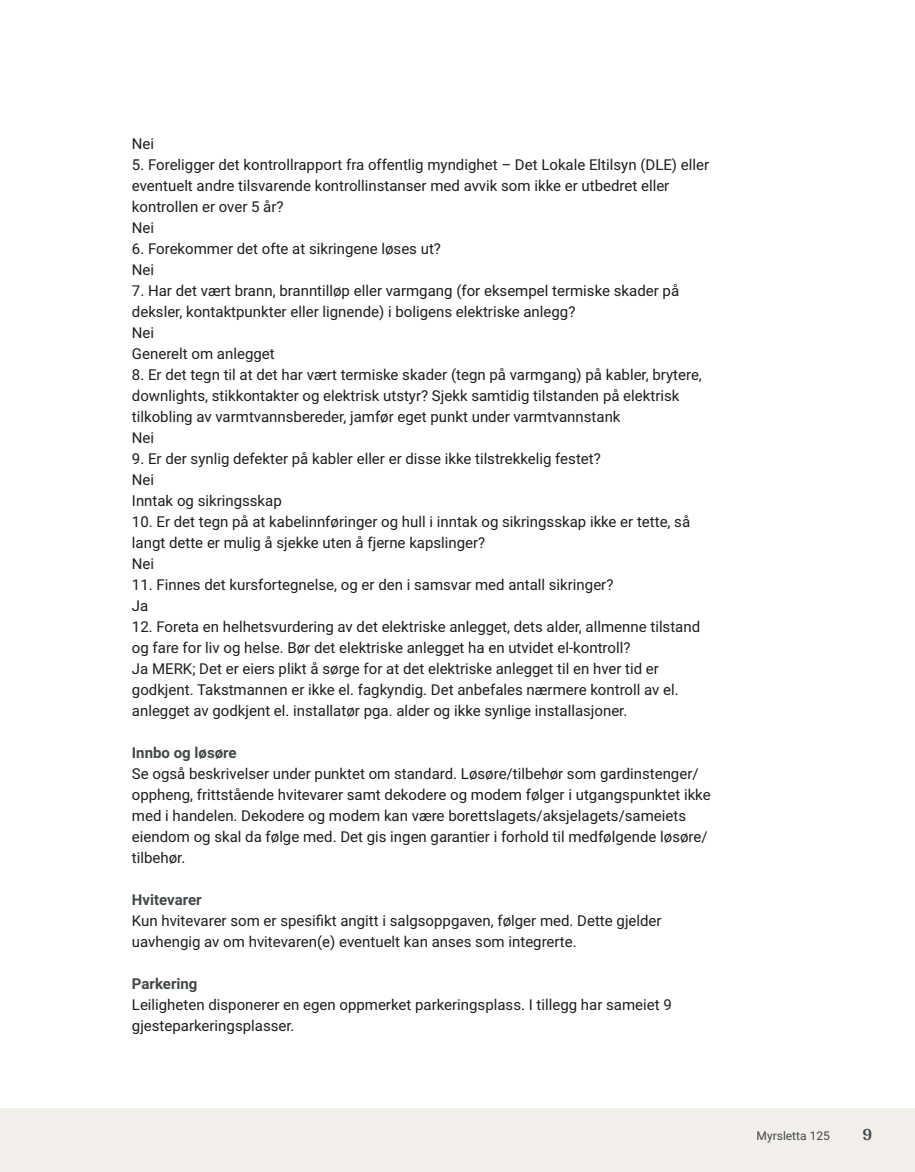
<style>
.page{position:relative;width:915px;height:1172px;background:#fff}
.page>*{position:absolute;margin:0;border:0;box-sizing:border-box;transform-origin:0 0}
.t1{font:700 18px "Arya";color:#414749}
.t2{font:15px/21px "Roboto Vitec";color:#1d1d1b}
.t3{font:700 15px "Roboto Vitec";color:#414749}
.t4{font:12px "Roboto Vitec";color:#414749}
</style>
<div class="page">
<div style="left:0;top:1108px;width:914px;height:64px;background:#f2eeea"></div>
<p class="t2" style="left:132px;top:132px;width:24px">Nei</p>
<p class="t2" style="left:132px;top:153px;width:578px">5. Foreligger det kontrollrapport fra offentlig myndighet – Det Lokale Eltilsyn (DLE) eller eventuelt andre tilsvarende kontrollinstanser med avvik som ikke er utbedret eller kontrollen er over 5 år?<br>Nei</p>
<p class="t2" style="left:132px;top:237px;width:310px">6. Forekommer det ofte at sikringene løses ut?<br>Nei</p>
<p class="t2" style="left:132px;top:279px;width:548px">7. Har det vært brann, branntilløp eller varmgang (for eksempel termiske skader på deksler, kontaktpunkter eller lignende) i boligens elektriske anlegg?<br>Nei<br>Generelt om anlegget</p>
<p class="t2" style="left:132px;top:363px;width:571px">8. Er det tegn til at det har vært termiske skader (tegn på varmgang) på kabler, brytere, downlights, stikkontakter og elektrisk utstyr? Sjekk samtidig tilstanden på elektrisk tilkobling av varmtvannsbereder, jamfør eget punkt under varmtvannstank<br>Nei</p>
<p class="t2" style="left:132px;top:447px;width:470px">9. Er der synlig defekter på kabler eller er disse ikke tilstrekkelig festet?<br>Nei<br>Inntak og sikringsskap</p>
<p class="t2" style="left:132px;top:510px;width:559px">10. Er det tegn på at kabelinnføringer og hull i inntak og sikringsskap ikke er tette, så langt dette er mulig å sjekke uten å fjerne kapslinger?<br>Nei</p>
<p class="t2" style="left:132px;top:573px;width:483px">11. Finnes det kursfortegnelse, og er den i samsvar med antall sikringer?<br>Ja</p>
<p class="t2" style="left:132px;top:615px;width:569px">12. Foreta en helhetsvurdering av det elektriske anlegget, dets alder, allmenne tilstand og fare for liv og helse. Bør det elektriske anlegget ha en utvidet el‑kontroll?<br>Ja MERK; Det er eiers plikt å sørge for at det elektriske anlegget til en hver tid er godkjent. Takstmannen er ikke el. fagkyndig. Det anbefales nærmere kontroll av el. anlegget av godkjent el. installatør pga. alder og ikke synlige installasjoner.</p>
<p class="t3" style="left:132px;top:742px;width:106px">Innbo og løsøre</p>
<p class="t2" style="left:132px;top:762px;width:580px">Se også beskrivelser under punktet om standard. Løsøre/tilbehør som gardinstenger/ oppheng, frittstående hvitevarer samt dekodere og modem følger i utgangspunktet ikke med i handelen. Dekodere og modem kan være borettslagets/aksjelagets/sameiets eiendom og skal da følge med. Det gis ingen garantier i forhold til medfølgende løsøre/ tilbehør.</p>
<p class="t3" style="left:132px;top:889px;width:71px">Hvitevarer</p>
<p class="t2" style="left:132px;top:909px;width:531px">Kun hvitevarer som er spesifikt angitt i salgsoppgaven, følger med. Dette gjelder uavhengig av om hvitevaren(e) eventuelt kan anses som integrerte.</p>
<p class="t3" style="left:132px;top:973px;width:67px">Parkering</p>
<p class="t2" style="left:132px;top:993px;width:541px">Leiligheten disponerer en egen oppmerket parkeringsplass. I tillegg har sameiet 9 gjesteparkeringsplasser.</p>
<p class="t4" style="left:756px;top:1127px;width:75px">Myrsletta 125</p>
<p class="t1" style="left:862px;top:1123px;width:11px">9</p>
</div>
